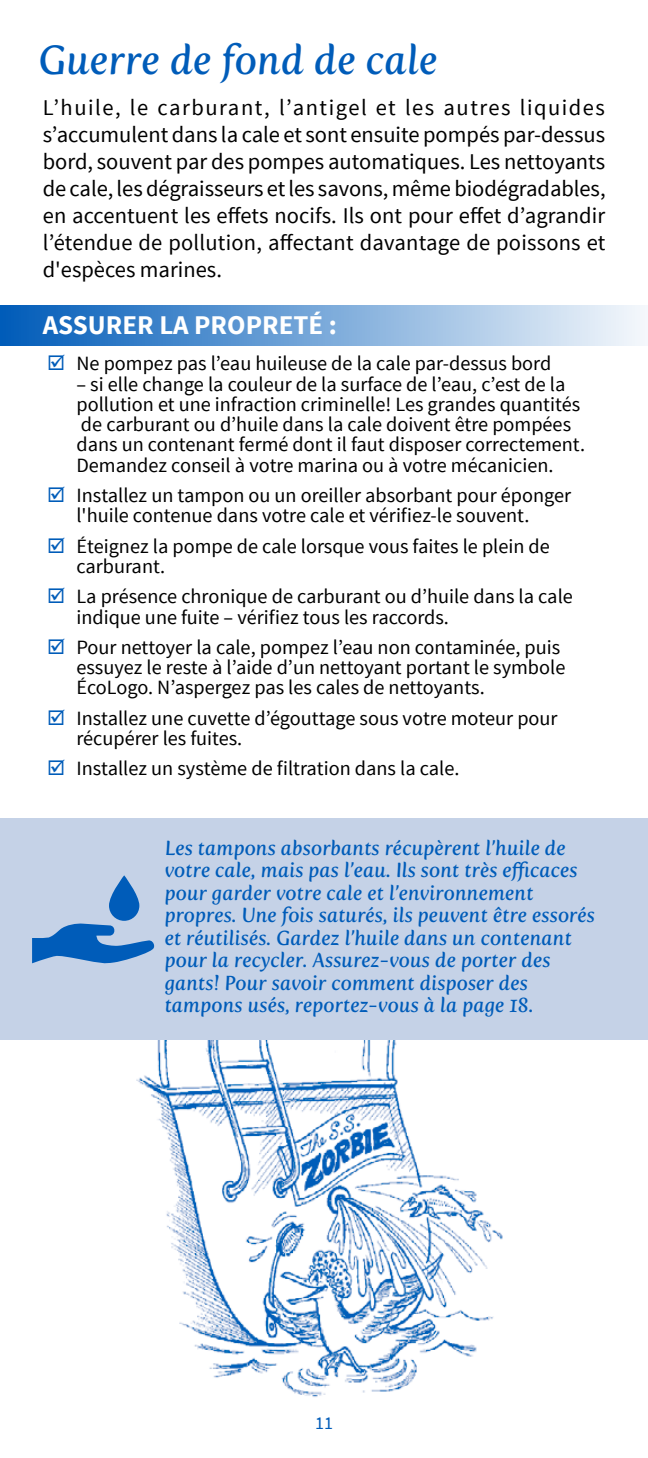
<style>
.page{position:relative;width:648px;height:1458px;background:#fff}
.page>*{position:absolute;margin:0;border:0;box-sizing:border-box;transform-origin:0 0}
.t1{font:italic 40.5px "Fertigo Pro";color:#005cb9}
.t2{font:700 27px "Source Sans Pro";color:#fff}
.t3{font:22.5px/27px "Source Sans Pro";letter-spacing:.01em;color:#000;text-align:justify}
.t4{font:20.25px/20.2px "Source Sans Pro";color:#000}
.t5{font:italic 20.25px/22.5px "Fertigo Pro";color:#005cb9}
.t6{font:18px "Source Sans Pro";color:#005cb9}
</style>
<div class="page">
<hr style="left:0;top:33px;width:1px;height:40px;background:#005cb9">
<img style="left:136px;top:1040px;width:367px;height:357px">
<div style="left:0;top:819px;width:648px;height:221px;background:#c5d2e7"></div>
<div style="left:0;top:305px;width:648px;height:41px;background:linear-gradient(to right,#005bb8,#f5f8fc)"></div>
<svg style="left:109px;top:875px;width:30px;height:46px"></svg>
<svg style="left:32px;top:923px;width:122px;height:41px"></svg>
<h1 class="t1" style="left:38px;top:36px;width:401px">Guerre de fond de cale</h1>
<p class="t3" style="left:43px;top:94px;width:564px">L’huile, le carburant, l’antigel et les autres liquides s’accumulent dans la cale et sont ensuite pompés par-dessus bord, souvent par des pompes automatiques. Les nettoyants de cale, les dégraisseurs et les savons, même biodégradables, en accentuent les effets nocifs. Ils ont pour effet d’agrandir l’étendue de pollution, affectant davantage de poissons et d'espèces marines.</p>
<h2 class="t2" style="left:43px;top:308px;width:296px">ASSURER LA PROPRETÉ :</h2>
<p class="t4" style="left:76px;top:354px;width:476px">Ne pompez pas l’eau huileuse de la cale par-dessus bord</p>
<p class="t4" style="left:76px;top:374px;width:510px">– si elle change la couleur de la surface de l’eau, c’est de la pollution et une infraction criminelle! Les grandes quantités de carburant ou d’huile dans la cale doivent être pompées dans un contenant fermé dont il faut disposer correctement.<br>Demandez conseil à votre marina ou à votre mécanicien.</p>
<p class="t4" style="left:76px;top:486px;width:496px">Installez un tampon ou un oreiller absorbant pour éponger l'huile contenue dans votre cale et vérifiez-le souvent.</p>
<p class="t4" style="left:76px;top:536px;width:475px">Éteignez la pompe de cale lorsque vous faites le plein de carburant.</p>
<p class="t4" style="left:76px;top:587px;width:498px">La présence chronique de carburant ou d’huile dans la cale indique une fuite – vérifiez tous les raccords.</p>
<p class="t4" style="left:76px;top:637px;width:491px">Pour nettoyer la cale, pompez l’eau non contaminée, puis essuyez le reste à l’aide d’un nettoyant portant le symbole<br>ÉcoLogo. N’aspergez pas les cales de nettoyants.</p>
<p class="t4" style="left:76px;top:708px;width:483px">Installez une cuvette d’égouttage sous votre moteur pour récupérer les fuites.</p>
<p class="t4" style="left:76px;top:759px;width:385px">Installez un système de filtration dans la cale.</p>
<p class="t5" style="left:165px;top:837px;width:432px">Les tampons absorbants récupèrent l’huile de votre cale, mais pas l’eau. Ils sont très efficaces pour garder votre cale et l’environnement propres. Une fois saturés, ils peuvent être essorés et réutilisés. Gardez l’huile dans un contenant pour la recycler. Assurez-vous de porter des gants! Pour savoir comment disposer des tampons usés, reportez-vous à la page 18.</p>
<p class="t6" style="left:315px;top:1412px;width:19px">11</p>
</div>
